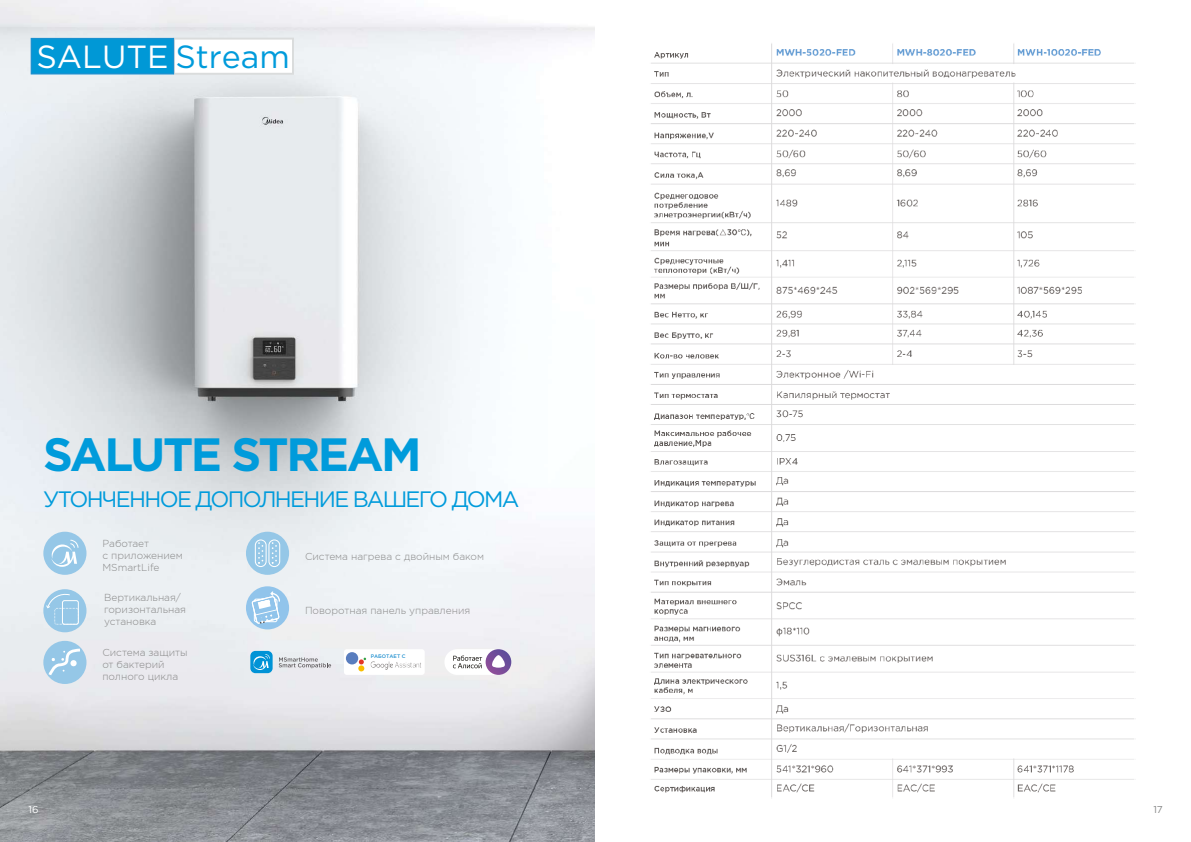
<style>
.page{position:relative;width:1191px;height:842px;background:#fff}
.page>*{position:absolute;margin:0;border:0;box-sizing:border-box;transform-origin:0 0}
.t1{font:700 46.6px "Gotham Pro";letter-spacing:-.05em;color:#009bdb}
.t2{font:32px "Gotham Pro";color:#fff}
.t3{font:22.3px "Gotham Pro";letter-spacing:-.075em;color:#009bdb}
.t4{font:300 10.1px/12.2px "Gotham Pro";color:#878787}
.t5{font:10px "Gotham Pro";color:#fff}
.t6{font:10px "Gotham Pro";color:#878888}
.t7{font:500 5.1px "Gotham Pro";color:#2693d1}
.s1{color:#009bdb}
</style>
<div class="page">
<img style="left:0;top:0;width:1136px;height:842px">
<div style="left:43px;top:532px;width:43px;height:43px;background:#95c7e7;border-radius:50%"></div>
<svg style="left:51px;top:540px;width:27px;height:27px"></svg>
<div style="left:43px;top:641px;width:43px;height:43px;background:#95c7e7;border-radius:50%"></div>
<svg style="left:47px;top:647px;width:36px;height:31px"></svg>
<div style="left:246px;top:586px;width:43px;height:43px;background:#91c4eb;border-radius:50%"></div>
<svg style="left:251px;top:591px;width:29px;height:33px"></svg>
<div style="left:246px;top:532px;width:43px;height:43px;background:#95c7e7;border-radius:50%"></div>
<svg style="left:254px;top:539px;width:27px;height:28px"></svg>
<div style="left:43px;top:589px;width:43px;height:43px;background:#95c7e7;border-radius:50%"></div>
<div style="left:62px;top:600px;width:17px;height:25px;border:1px solid #fff;border-radius:2px"></div>
<div style="left:54px;top:608px;width:25px;height:17px;border:1px dashed #fff;border-radius:2px"></div>
<svg style="left:46px;top:593px;width:25px;height:15px"></svg>
<div style="left:31px;top:39px;width:142px;height:35px;background:#0098d6"></div>
<div style="left:173px;top:39px;width:120px;height:35px;background:#fff"></div>
<div style="left:173px;top:38px;width:121px;height:37px;border:2px solid #dadcdc"></div>
<div style="left:31px;top:38px;width:143px;height:36px;border:1px solid #1a91d0"></div>
<div style="left:444px;top:649px;width:67px;height:26px;background:#fff;border-radius:13px"></div>
<svg style="left:453px;top:649px;width:58px;height:26px"></svg>
<div style="left:250px;top:651px;width:23px;height:22px;background:#0093d6;border-radius:5px"></div>
<svg style="left:253px;top:654px;width:17px;height:16px"></svg>
<svg style="left:279px;top:657px;width:52px;height:11px"></svg>
<div style="left:344px;top:649px;width:81px;height:26px;background:#fff;border-radius:3px"></div>
<div style="left:346px;top:652px;width:12px;height:12px;background:#597dbe;border-radius:50%"></div>
<svg style="left:358px;top:658px;width:8px;height:13px"></svg>
<img style="left:370px;top:661px;width:51px;height:8px">
<h2 class="t2" style="left:36px;top:39px;width:255px">SALUTE <span class="s1">Stream</span></h2>
<h1 class="t1" style="left:43px;top:427px;width:380px">SALUTE STREAM</h1>
<h3 class="t3" style="left:43px;top:487px;width:478px">УТОНЧЕННОЕ ДОПОЛНЕНИЕ ВАШЕГО ДОМА</h3>
<p class="t4" style="left:102px;top:537px;width:82px">Работает<br>с приложением<br>MSmartLife</p>
<p class="t4" style="left:305px;top:550px;width:181px">Система нагрева с двойным баком</p>
<p class="t4" style="left:104px;top:591px;width:83px">Вертикальная/ горизонтальная установка</p>
<p class="t4" style="left:102px;top:646px;width:87px">Система защиты от бактерий полного цикла</p>
<p class="t4" style="left:305px;top:604px;width:167px">Поворотная панель управления</p>
<p class="t7" style="left:371px;top:653px;width:36px">РАБОТАЕТ С</p>
<p class="t5" style="left:29px;top:804px;width:12px">16</p>
<p class="t6" style="left:1153px;top:804px;width:11px">17</p>
</div>
